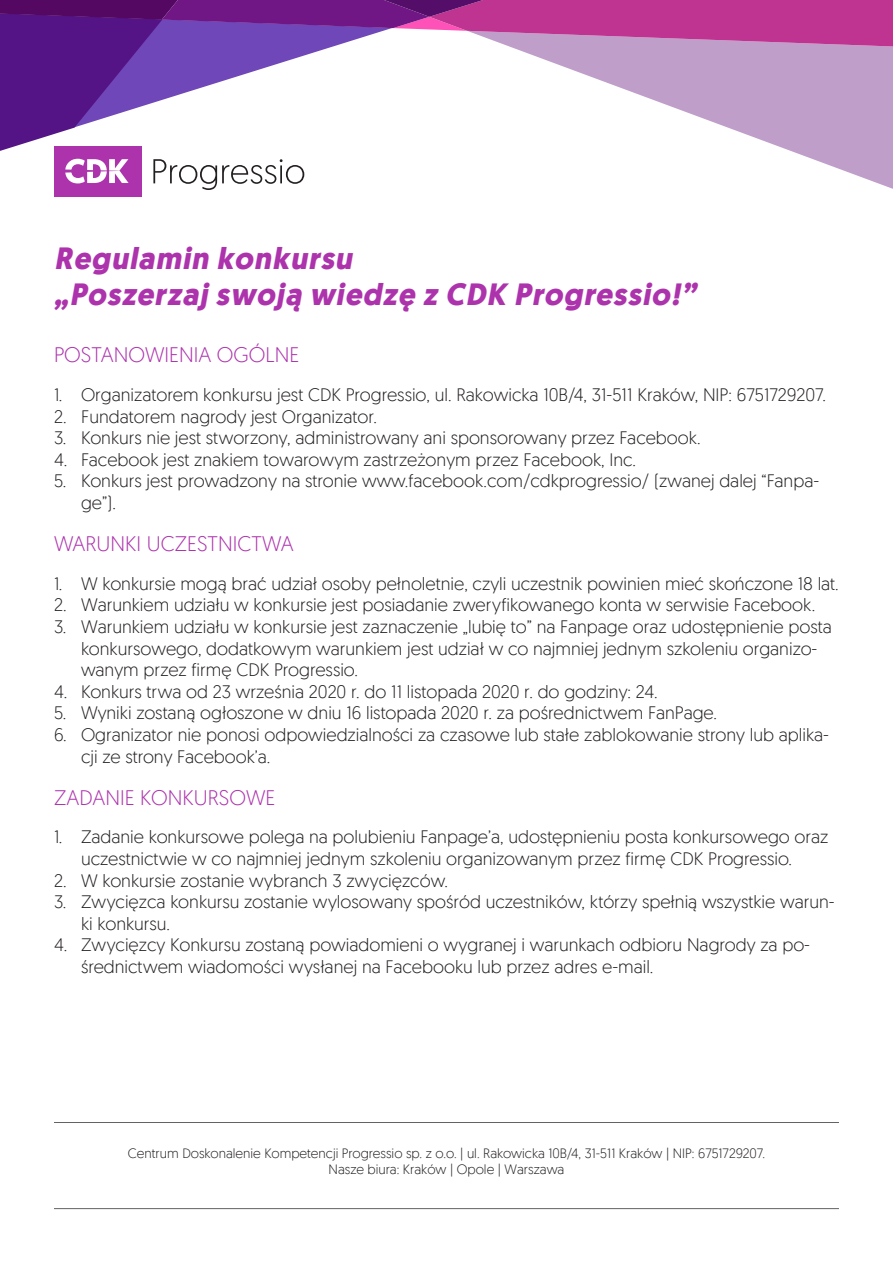
<style>
.page{position:relative;width:893px;height:1263px;background:#fff}
.page>*{position:absolute;margin:0;border:0;box-sizing:border-box;transform-origin:0 0}
.t1{font:italic 700 30px/36px "Geomanist";color:#ad33ad}
.t2{font:300 21px "Geomanist";color:#ad33ad}
.t3{font:300 18px/21.6px "Geomanist";color:#231f20}
.t4{font:300 13.5px "Geomanist";color:#231f20}
</style>
<div class="page">
<div style="left:54px;top:147px;width:87px;height:50px;background:#ad33ad"></div>
<svg style="left:153px;top:159px;width:151px;height:31px"></svg>
<svg style="left:65px;top:159px;width:64px;height:24px"></svg>
<hr style="left:54px;top:1208px;width:785px;height:1px;background:#636366">
<hr style="left:54px;top:1122px;width:785px;height:1px;background:#636366">
<svg style="left:791px;top:151px;width:102px;height:38px"></svg>
<svg style="left:0;top:0;width:893px;height:151px"></svg>
<p class="t1" style="left:54px;top:241px;width:650px">Regulamin konkursu<br>„Poszerzaj swoją wiedzę z CDK Progressio!”</p>
<p class="t2" style="left:54px;top:341px;width:247px">POSTANOWIENIA OGÓLNE</p>
<p class="t3" style="left:54px;top:383px;width:773px">1. Organizatorem konkursu jest CDK Progressio, ul. Rakowicka 10B/4, 31-511 Kraków, NIP: 6751729207.</p>
<p class="t3" style="left:54px;top:405px;width:325px">2. Fundatorem nagrody jest Organizator.</p>
<p class="t3" style="left:54px;top:426px;width:648px">3. Konkurs nie jest stworzony, administrowany ani sponsorowany przez Facebook.</p>
<p class="t3" style="left:54px;top:448px;width:584px">4. Facebook jest znakiem towarowym zastrzeżonym przez Facebook, Inc.</p>
<p class="t3" style="left:81px;top:470px;width:740px;text-indent:-27px">5. Konkurs jest prowadzony na stronie www.facebook.com/cdkprogressio/ (zwanej dalej “Fanpa&shy;ge”).</p>
<p class="t2" style="left:54px;top:530px;width:241px">WARUNKI UCZESTNICTWA</p>
<p class="t3" style="left:54px;top:572px;width:786px">1. W konkursie mogą brać udział osoby pełnoletnie, czyli uczestnik powinien mieć skończone 18 lat.</p>
<p class="t3" style="left:54px;top:594px;width:763px">2. Warunkiem udziału w konkursie jest posiadanie zweryfikowanego konta w serwisie Facebook.</p>
<p class="t3" style="left:81px;top:615px;width:752px;text-indent:-27px">3. Warunkiem udziału w konkursie jest zaznaczenie „lubię to” na Fanpage oraz udostępnienie posta konkursowego, dodatkowym warunkiem jest udział w co najmniej jednym szkoleniu organizo&shy;wanym przez firmę CDK Progressio.</p>
<p class="t3" style="left:54px;top:680px;width:605px">4. Konkurs trwa od 23 września 2020 r. do 11 listopada 2020 r. do godziny: 24.</p>
<p class="t3" style="left:54px;top:702px;width:664px">5. Wyniki zostaną ogłoszone w dniu 16 listopada 2020 r. za pośrednictwem FanPage.</p>
<p class="t3" style="left:81px;top:723px;width:749px;text-indent:-27px">6. Ogranizator nie ponosi odpowiedzialności za czasowe lub stałe zablokowanie strony lub aplika&shy;cji ze strony Facebook’a.</p>
<p class="t2" style="left:54px;top:784px;width:223px">ZADANIE KONKURSOWE</p>
<p class="t3" style="left:54px;top:826px;width:776px;text-align:center">1. Zadanie konkursowe polega na polubieniu Fanpage’a, udostępnieniu posta konkursowego oraz uczestnictwie w co najmniej jednym szkoleniu organizowanym przez firmę CDK Progressio.</p>
<p class="t3" style="left:54px;top:869px;width:395px">2. W konkursie zostanie wybranch 3 zwycięzców.</p>
<p class="t3" style="left:81px;top:890px;width:755px;text-indent:-27px">3. Zwycięzca konkursu zostanie wylosowany spośród uczestników, którzy spełnią wszystkie warun&shy;ki konkursu.</p>
<p class="t3" style="left:81px;top:934px;width:731px;text-indent:-27px">4. Zwycięzcy Konkursu zostaną powiadomieni o wygranej i warunkach odbioru Nagrody za po&shy;średnictwem wiadomości wysłanej na Facebooku lub przez adres e-mail.</p>
<p class="t4" style="left:128px;top:1144px;width:639px">Centrum Doskonalenie Kompetencji Progressio sp. z o.o. | ul. Rakowicka 10B/4, 31-511 Kraków | NIP: 6751729207.</p>
<p class="t4" style="left:329px;top:1161px;width:237px">Nasze biura: Kraków | Opole | Warszawa</p>
</div>
